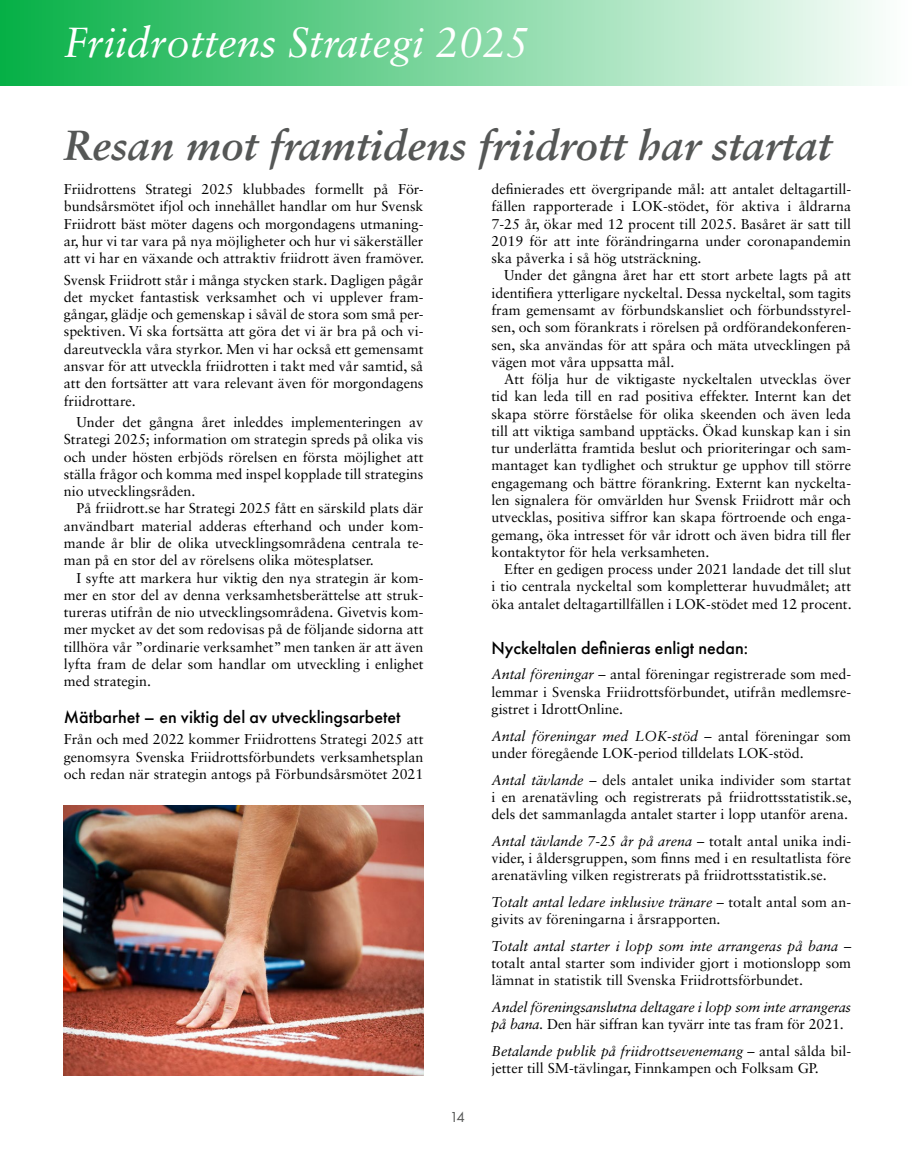
<style>
.page{position:relative;width:915px;height:1149px;background:#fff}
.page>*{position:absolute;margin:0;border:0;box-sizing:border-box;transform-origin:0 0}
.t1{font:italic 700 42px "Sabon LT Std";color:#555756}
.t2{font:italic 42px "Sabon LT Std";color:#fff}
.t3{font:500 18px "Futura PT";color:#000}
.t4{font:15px "Futura PT";color:#555756}
.t5{font:14.25px/17.2px "Sabon LT Std";color:#000;text-align:justify}
.t6{font:italic 14.25px/17.2px "Sabon LT Std";letter-spacing:-.01em;color:#000}
.s1{font-style:italic}
.s2{font-style:normal}
</style>
<div class="page">
<div style="left:0;top:0;width:914px;height:85px;background:linear-gradient(to right,#05b046,#feffff)"></div>
<img style="left:64px;top:805px;width:359px;height:270px">
<h1 class="t2" style="left:64px;top:18px;width:466px">Friidrottens Strategi 2025</h1>
<h1 class="t1" style="left:64px;top:120px;width:769px">Resan mot framtidens friidrott har startat</h1>
<p class="t5" style="left:64px;top:180px;width:361px">Friidrottens Strategi 2025 klubbades formellt på För&shy;bundsårsmötet ifjol och innehållet handlar om hur Svensk Friidrott bäst möter dagens och morgondagens utmaning&shy;ar, hur vi tar vara på nya möjligheter och hur vi säkerställer att vi har en växande och attraktiv friidrott även framöver.</p>
<p class="t5" style="left:64px;top:271px;width:361px">Svensk Friidrott står i många stycken stark. Dagligen pågår det mycket fantastisk verksamhet och vi upplever fram&shy;gångar, glädje och gemenskap i såväl de stora som små per&shy;spektiven. Vi ska fortsätta att göra det vi är bra på och vi&shy;dareutveckla våra styrkor. Men vi har också ett gemensamt ansvar för att utveckla friidrotten i takt med vår samtid, så att den fortsätter att vara relevant även för morgondagens friidrottare.</p>
<p class="t5" style="left:64px;top:413px;width:361px;text-indent:13px">Under det gångna året inleddes implementeringen av Strategi 2025; information om strategin spreds på olika vis och under hösten erbjöds rörelsen en första möjlighet att ställa frågor och komma med inspel kopplade till strategins nio utvecklingsråden.</p>
<p class="t5" style="left:64px;top:499px;width:361px;text-indent:13px">På friidrott.se har Strategi 2025 fått en särskild plats där användbart material adderas efterhand och under kom&shy;mande år blir de olika utvecklingsområdena centrala te&shy;man på en stor del av rörelsens olika mötesplatser.</p>
<p class="t5" style="left:64px;top:568px;width:361px;text-indent:13px">I syfte att markera hur viktig den nya strategin är kom&shy;mer en stor del av denna verksamhetsberättelse att struk&shy;tureras utifrån de nio utvecklingsområdena. Givetvis kom&shy;mer mycket av det som redovisas på de följande sidorna att tillhöra vår ”ordinarie verksamhet” men tanken är att även lyfta fram de delar som handlar om utveckling i enlighet med strategin.</p>
<p class="t3" style="left:64px;top:705px;width:338px">Mätbarhet – en viktig del av utvecklingsarbetet</p>
<p class="t5" style="left:64px;top:730px;width:361px">Från och med 2022 kommer Friidrottens Strategi 2025 att genomsyra Svenska Friidrottsförbundets verksamhetsplan och redan när strategin antogs på Förbundsårsmötet 2021</p>
<p class="t5" style="left:491px;top:180px;width:361px">definierades ett övergripande mål: att antalet deltagartill&shy;fällen rapporterade i LOK-stödet, för aktiva i åldrarna 7-25 år, ökar med 12 procent till 2025. Basåret är satt till 2019 för att inte förändringarna under coronapandemin ska påverka i så hög utsträckning.</p>
<p class="t5" style="left:491px;top:266px;width:361px;text-indent:13px">Under det gångna året har ett stort arbete lagts på att identifiera ytterligare nyckeltal. Dessa nyckeltal, som tagits fram gemensamt av förbundskansliet och förbundsstyrel&shy;sen, och som förankrats i rörelsen på ordförandekonferen&shy;sen, ska användas för att spåra och mäta utvecklingen på vägen mot våra uppsatta mål.</p>
<p class="t5" style="left:491px;top:370px;width:361px;text-indent:13px">Att följa hur de viktigaste nyckeltalen utvecklas över tid kan leda till en rad positiva effekter. Internt kan det skapa större förståelse för olika skeenden och även leda till att viktiga samband upptäcks. Ökad kunskap kan i sin tur underlätta framtida beslut och prioriteringar och sam&shy;mantaget kan tydlighet och struktur ge upphov till större engagemang och bättre förankring. Externt kan nyckelta&shy;len signalera för omvärlden hur Svensk Friidrott mår och utvecklas, positiva siffror kan skapa förtroende och enga&shy;gemang, öka intresset för vår idrott och även bidra till fler kontaktytor för hela verksamheten.</p>
<p class="t5" style="left:491px;top:560px;width:361px;text-indent:13px">Efter en gedigen process under 2021 landade det till slut i tio centrala nyckeltal som kompletterar huvudmålet; att öka antalet deltagartillfällen i LOK-stödet med 12 procent.</p>
<p class="t3" style="left:491px;top:636px;width:258px">Nyckeltalen definieras enligt nedan:</p>
<p class="t5" style="left:491px;top:665px;width:361px"><span class="s1">Antal föreningar</span> – antal föreningar registrerade som med&shy;lemmar i Svenska Friidrottsförbundet, utifrån medlemsre&shy;gistret i IdrottOnline.</p>
<p class="t5" style="left:491px;top:726px;width:361px"><span class="s1">Antal föreningar med LOK-stöd</span> – antal föreningar som under föregående LOK-period tilldelats LOK-stöd.</p>
<p class="t5" style="left:491px;top:770px;width:361px"><span class="s1">Antal tävlande</span> – dels antalet unika individer som startat i en arenatävling och registrerats på friidrottsstatistik.se, dels det sammanlagda antalet starter i lopp utanför arena.</p>
<p class="t5" style="left:491px;top:831px;width:361px"><span class="s1">Antal tävlande 7-25 år på arena</span> – totalt antal unika indi&shy;vider, i åldersgruppen, som finns med i en resultatlista före arenatävling vilken registrerats på friidrottsstatistik.se.</p>
<p class="t5" style="left:491px;top:892px;width:361px"><span class="s1">Totalt antal ledare inklusive tränare</span> – totalt antal som an&shy;givits av föreningarna i årsrapporten.</p>
<p class="t5" style="left:491px;top:936px;width:361px"><span class="s1">Totalt antal starter i lopp som inte arrangeras på bana</span> – totalt antal starter som individer gjort i motionslopp som lämnat in statistik till Svenska Friidrottsförbundet.</p>
<p class="t6" style="left:491px;top:998px;width:361px">Andel föreningsanslutna deltagare i lopp som inte arrangeras på bana. <span class="s2">Den här siffran kan tyvärr inte tas fram för 2021.</span></p>
<p class="t5" style="left:491px;top:1041px;width:361px"><span class="s1">Betalande publik på friidrottsevenemang</span> – antal sålda bil&shy;jetter till SM-tävlingar, Finnkampen och Folksam GP.</p>
<p class="t4" style="left:450px;top:1107px;width:17px">14</p>
</div>
